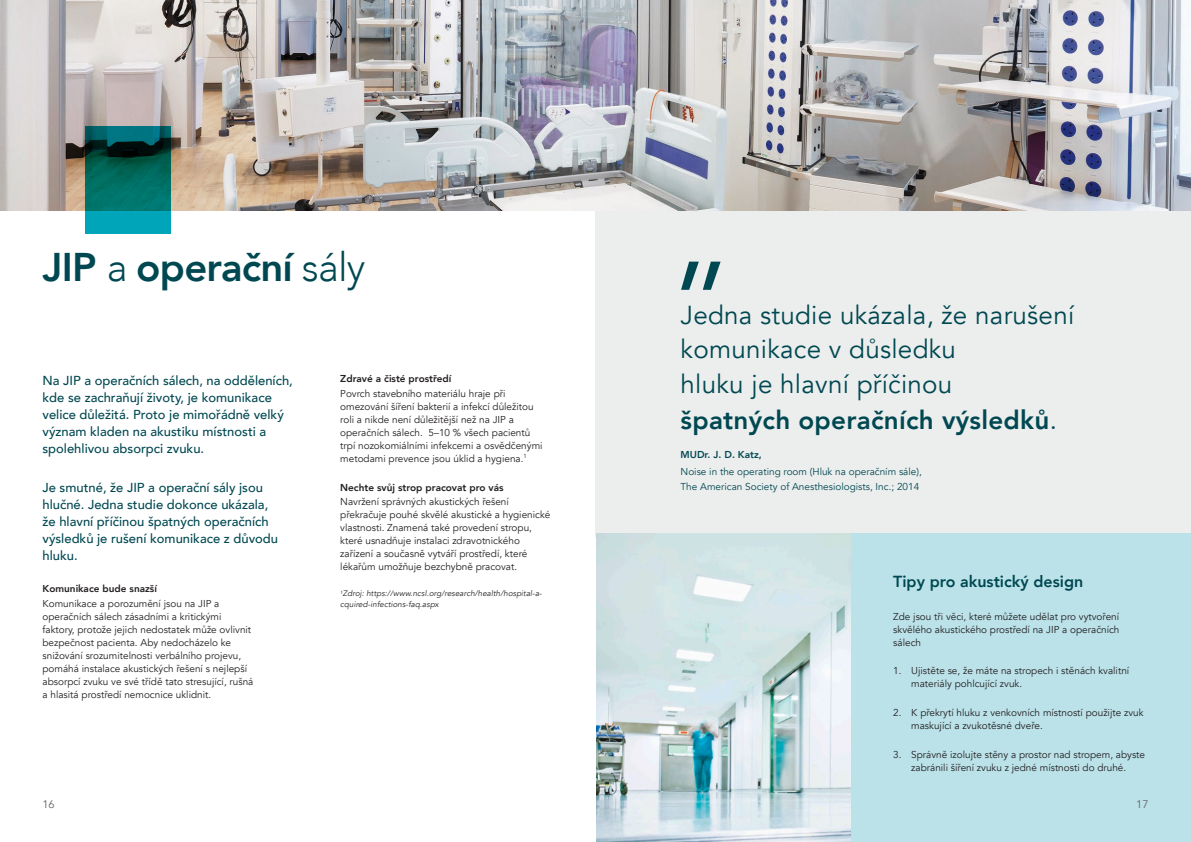
<style>
.page{position:relative;width:1191px;height:842px;background:#fff}
.page>*{position:absolute;margin:0;border:0;box-sizing:border-box;transform-origin:0 0}
.t1{font:120px "Avenir";color:#004851}
.t2{font:800 40px "Avenir";letter-spacing:-.02em;color:#004851}
.t3{font:26px/34.8px "Avenir";letter-spacing:.01em;color:#004851}
.t4{font:800 16px "Avenir";color:#004851}
.t5{font:500 13px/16.9px "Avenir";color:#004851}
.t6{font:11px "Avenir";color:#636466}
.t7{font:10px/13px "Avenir";color:#231f20}
.t8{font:10px/15px "Avenir";color:#004851}
.t9{font:800 10px "Avenir";color:#231f20}
.t10{font:800 10px "Avenir";color:#004851}
.t11{font:italic 8px/10.4px "Avenir";letter-spacing:.01em;color:#231f20}
.s1{font-weight:300}
.s2{font-weight:800}
</style>
<div class="page">
<div style="left:595px;top:207px;width:596px;height:329px;background:#eceded"></div>
<img style="left:0;top:0;width:1191px;height:210px">
<svg style="left:85px;top:126px;width:85px;height:108px;background:#006c6b"></svg>
<div style="left:851px;top:534px;width:340px;height:308px;background:#bbe2e9"></div>
<img style="left:596px;top:534px;width:254px;height:308px">
<h2 class="t2" style="left:43px;top:236px;width:324px">JIP <span class="s1">a</span> operační <span class="s1">sály</span></h2>
<h3 class="t5" style="left:43px;top:372px;width:252px">Na JIP a operačních sálech, na odděleních, kde se zachraňují životy, je komunikace velice důležitá. Proto je mimořádně velký význam kladen na akustiku místnosti a spolehlivou absorpci zvuku.</h3>
<h3 class="t5" style="left:43px;top:479px;width:237px">Je smutné, že JIP a operační sály jsou hlučné. Jedna studie dokonce ukázala, že hlavní příčinou špatných operačních výsledků je rušení komunikace z důvodu hluku.</h3>
<p class="t9" style="left:43px;top:581px;width:116px">Komunikace bude snazší</p>
<p class="t7" style="left:43px;top:597px;width:212px">Komunikace a porozumění jsou na JIP a operačních sálech zásadními a kritickými faktory, protože jejich nedostatek může ovlivnit bezpečnost pacienta. Aby nedocházelo ke snižování srozumitelnosti verbálního projevu, pomáhá instalace akustických řešení s nejlepší absorpcí zvuku ve své třídě tato stresující, rušná a hlasitá prostředí nemocnice uklidnit.</p>
<p class="t9" style="left:340px;top:371px;width:113px">Zdravé a čisté prostředí</p>
<p class="t7" style="left:340px;top:387px;width:204px">Povrch stavebního materiálu hraje při omezování šíření bakterií a infekcí důležitou roli a nikde není důležitější než na JIP a operačních sálech. 5–10 % všech pacientů trpí nozokomiálními infekcemi a osvědčenými metodami prevence jsou úklid a hygiena.<sup>1</sup></p>
<p class="t9" style="left:340px;top:479px;width:165px">Nechte svůj strop pracovat pro vás</p>
<p class="t7" style="left:340px;top:495px;width:212px">Navržení správných akustických řešení překračuje pouhé skvělé akustické a hygienické vlastnosti. Znamená také provedení stropu, které usnadňuje instalaci zdravotnického zařízení a současně vytváří prostředí, které lékařům umožňuje bezchybně pracovat.</p>
<p class="t11" style="left:340px;top:588px;width:203px"><sup>1</sup>Zdroj: https://www.ncsl.org/research/health/hospital-a&shy;cquired-infections-faq.aspx</p>
<h1 class="t1" style="left:669px;top:160px;width:64px">„</h1>
<h3 class="t3" style="left:680px;top:298px;width:395px">Jedna studie ukázala, že narušení komunikace v důsledku<br>hluku je hlavní příčinou<br><span class="s2">špatných operačních výsledků</span>.</h3>
<p class="t10" style="left:680px;top:447px;width:83px">MUDr. J. D. Katz,</p>
<p class="t8" style="left:680px;top:464px;width:243px">Noise in the operating room (Hluk na operačním sále),<br>The American Society of Anesthesiologists, Inc.; 2014</p>
<h3 class="t4" style="left:893px;top:569px;width:191px">Tipy pro akustický design</h3>
<p class="t7" style="left:893px;top:610px;width:228px;text-align:justify">Zde jsou tři věci, které můžete udělat pro vytvoření skvělého akustického prostředí na JIP a operačních sálech</p>
<p class="t7" style="left:911px;top:665px;width:219px;text-indent:-18px">1. Ujistěte se, že máte na stropech i stěnách kvalitní materiály pohlcující zvuk.</p>
<p class="t7" style="left:911px;top:706px;width:234px;text-indent:-18px">2. K překrytí hluku z venkovních místností použijte zvuk maskující a zvukotěsné dveře.</p>
<p class="t7" style="left:893px;top:748px;width:253px;text-align:center">3. Správně izolujte stěny a prostor nad stropem, abyste zabránili šíření zvuku z jedné místnosti do druhé.</p>
<p class="t6" style="left:43px;top:797px;width:14px">16</p>
<p class="t6" style="left:1136px;top:797px;width:14px">17</p>
</div>
